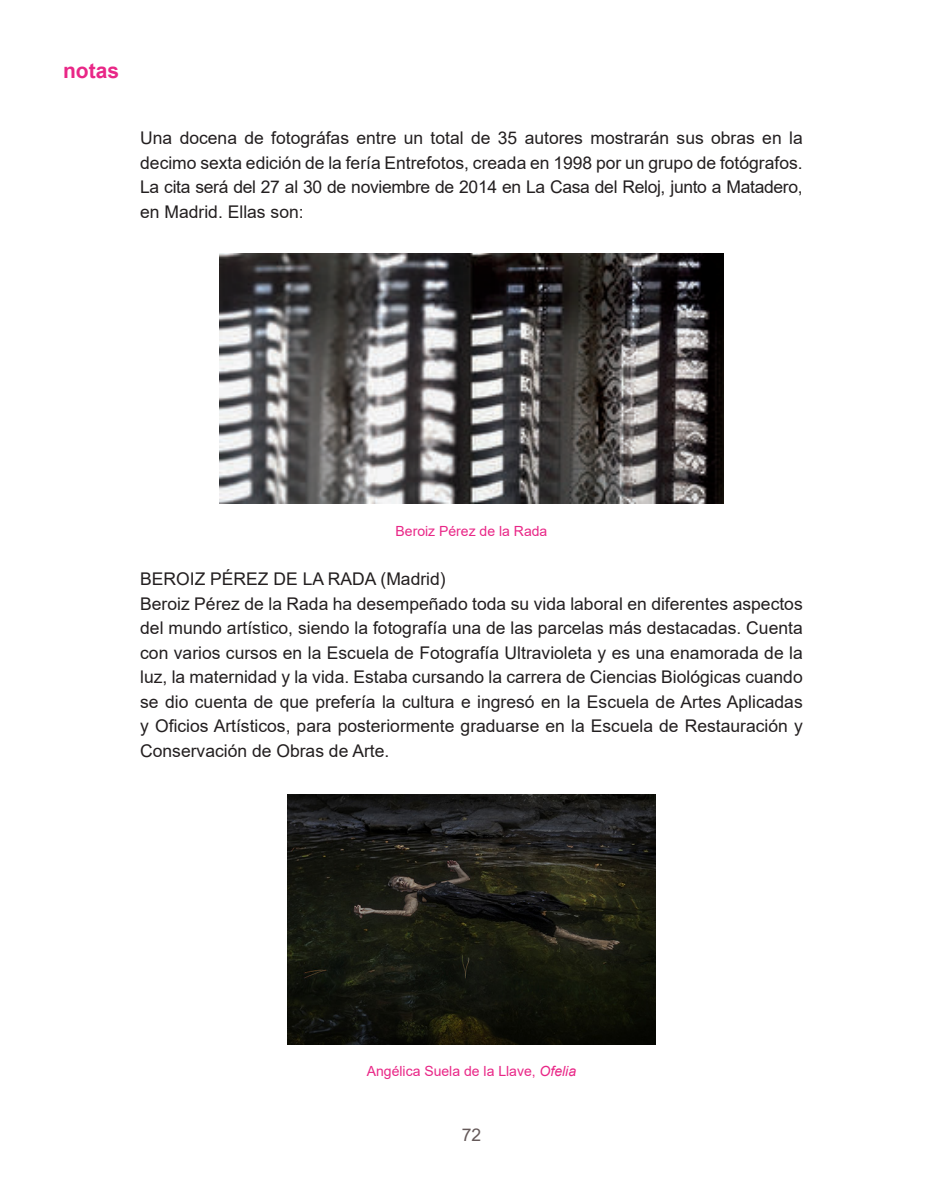
<style>
.page{position:relative;width:943px;height:1191px;background:#fff}
.page>*{position:absolute;margin:0;border:0;box-sizing:border-box;transform-origin:0 0}
.t1{font:700 21px "Arial";color:#e92787}
.t2{font:17.5px/24.5px "Arial";color:#231f20;text-align:justify}
.t3{font:17.5px "Arial";color:#655959}
.t4{font:14px "Arial";color:#e92787}
.s1{font-style:italic}
</style>
<div class="page">
<img style="left:220px;top:253px;width:503px;height:251px">
<img style="left:287px;top:794px;width:368px;height:250px">
<p class="t1" style="left:63px;top:56px;width:58px">notas</p>
<p class="t2" style="left:140px;top:126px;width:664px">Una docena de fotográfas entre un total de 35 autores mostrarán sus obras en la decimo sexta edición de la fería Entrefotos, creada en 1998 por un grupo de fotógrafos.<br>La cita será del 27 al 30 de noviembre de 2014 en La Casa del Reloj, junto a Matadero, en Madrid. Ellas son:</p>
<p class="t4" style="left:395px;top:522px;width:153px">Beroiz Pérez de la Rada</p>
<p class="t2" style="left:140px;top:567px;width:307px">BEROIZ PÉREZ DE LA RADA (Madrid)</p>
<p class="t2" style="left:140px;top:591px;width:664px">Beroiz Pérez de la Rada ha desempeñado toda su vida laboral en diferentes aspectos del mundo artístico, siendo la fotografía una de las parcelas más destacadas. Cuenta con varios cursos en la Escuela de Fotografía Ultravioleta y es una enamorada de la luz, la maternidad y la vida. Estaba cursando la carrera de Ciencias Biológicas cuando se dio cuenta de que prefería la cultura e ingresó en la Escuela de Artes Aplicadas y Oficios Artísticos, para posteriormente graduarse en la Escuela de Restauración y Conservación de Obras de Arte.</p>
<p class="t4" style="left:367px;top:1061px;width:211px">Angélica Suela de la Llave, <span class="s1">Ofelia</span></p>
<p class="t3" style="left:462px;top:1122px;width:21px">72</p>
</div>
